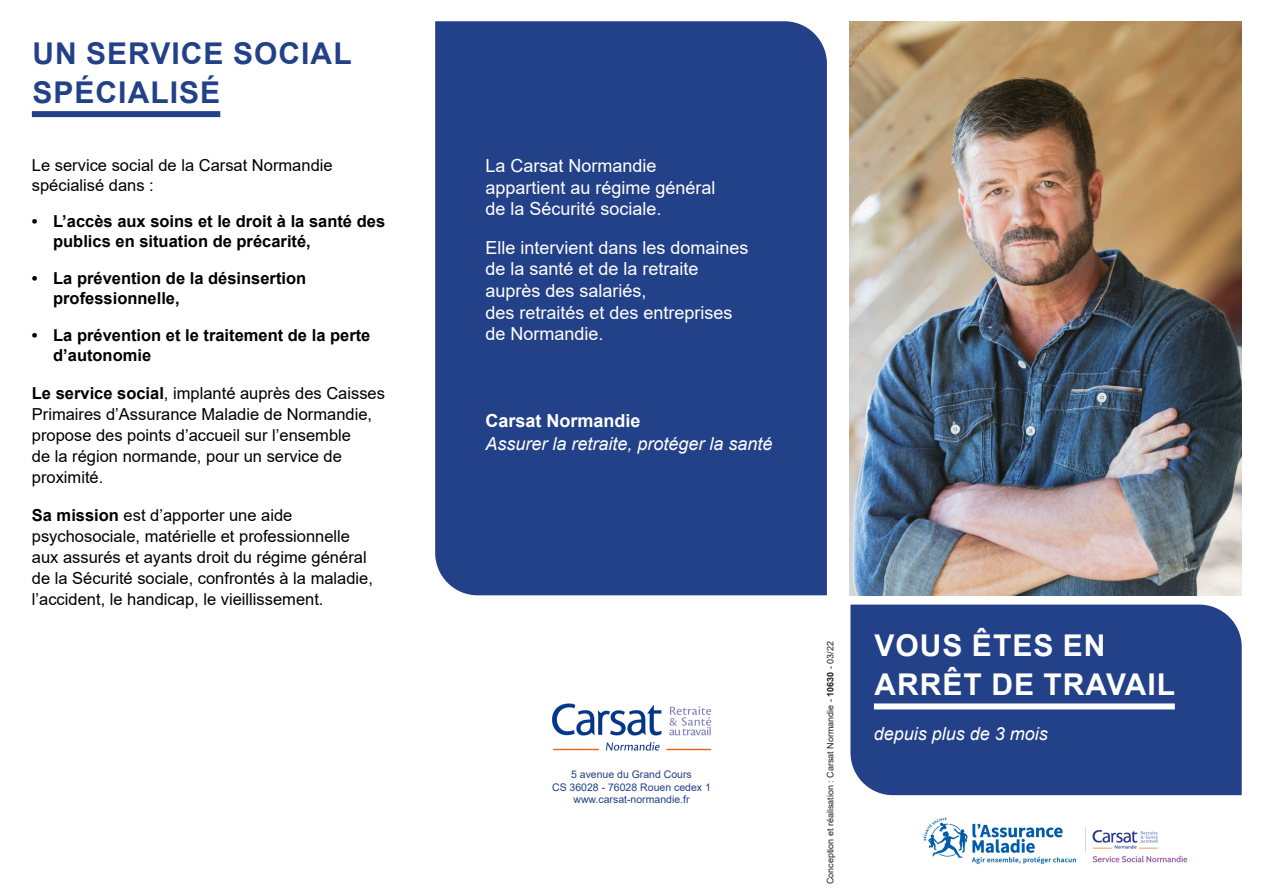
<style>
.page{position:relative;width:1263px;height:893px;background:#fff}
.page>*{position:absolute;margin:0;border:0;box-sizing:border-box;transform-origin:0 0}
.t1{font:700 30px/39px "Arial";letter-spacing:.035em;color:#234188}
.t2{font:700 30px/39px "Arial";letter-spacing:.035em;color:#fff}
.t3{font:18px/21.6px "Arial";color:#fff}
.t4{font:italic 18px "Arial";color:#fff}
.t5{font:700 18px "Arial";color:#fff}
.t6{font:16.5px/21px "Arial";color:#000001}
.t7{font:700 16.5px/19.8px "Arial";color:#000001}
.t8{font:10.5px "Arial";color:#234188}
.t9{font:9px "Arial";color:#231f20}
.s1{font-weight:700}
</style>
<div class="page">
<img style="left:849px;top:21px;width:393px;height:574px">
<div style="left:850px;top:605px;width:392px;height:190px;background:#234188"></div>
<svg style="left:435px;top:21px;width:392px;height:574px;background:#2a478b"></svg>
<div style="left:874px;top:703px;width:301px;height:6px;background:#fff"></div>
<div style="left:32px;top:111px;width:188px;height:6px;background:#234188"></div>
<img style="left:552px;top:703px;width:160px;height:48px">
<img style="left:923px;top:817px;width:265px;height:47px">
<p class="t1" style="left:32px;top:34px;width:321px">UN SERVICE SOCIAL<br>SPÉCIALISÉ</p>
<p class="t6" style="left:32px;top:155px;width:302px;line-height:19.8px">Le service social de la Carsat Normandie spécialisé dans :</p>
<p class="t7" style="left:53px;top:212px;width:333px;text-indent:-21px">• L’accès aux soins et le droit à la santé des publics en situation de précarité,</p>
<p class="t7" style="left:53px;top:269px;width:255px;text-indent:-21px">• La prévention de la désinsertion professionnelle,</p>
<p class="t7" style="left:53px;top:325px;width:319px;text-indent:-21px">• La prévention et le traitement de la perte d’autonomie</p>
<p class="t6" style="left:32px;top:382px;width:355px"><span class="s1">Le service social</span>, implanté auprès des Caisses Primaires d’Assurance Maladie de Normandie, propose des points d’accueil sur l’ensemble<br>de la région normande, pour un service de proximité.</p>
<p class="t6" style="left:32px;top:504px;width:343px"><span class="s1">Sa mission</span> est d’apporter une aide psychosociale, matérielle et professionnelle aux assurés et ayants droit du régime général de la Sécurité sociale, confrontés à la maladie, l’accident, le handicap, le vieillissement.</p>
<p class="t3" style="left:485px;top:155px;width:232px">La Carsat Normandie appartient au régime général de la Sécurité sociale.</p>
<p class="t3" style="left:485px;top:237px;width:265px">Elle intervient dans les domaines de la santé et de la retraite auprès des salariés,<br>des retraités et des entreprises de Normandie.</p>
<p class="t5" style="left:485px;top:408px;width:157px">Carsat Normandie</p>
<p class="t4" style="left:485px;top:432px;width:289px">Assurer la retraite, protéger la santé</p>
<p class="t8" style="left:571px;top:767px;width:122px">5 avenue du Grand Cours</p>
<p class="t8" style="left:552px;top:780px;width:160px">CS 36028 - 76028 Rouen cedex 1</p>
<p class="t8" style="left:573px;top:792px;width:118px">www.carsat-normandie.fr</p>
<p class="t9" style="left:824px;top:884px;width:245px;rotate:-90deg">Conception et réalisation : Carsat Normandie - <span class="s1">10630</span> - 03/22</p>
<p class="t2" style="left:874px;top:626px;width:302px">VOUS ÊTES EN<br>ARRÊT DE TRAVAIL</p>
<p class="t4" style="left:874px;top:722px;width:176px">depuis plus de 3 mois</p>
</div>
